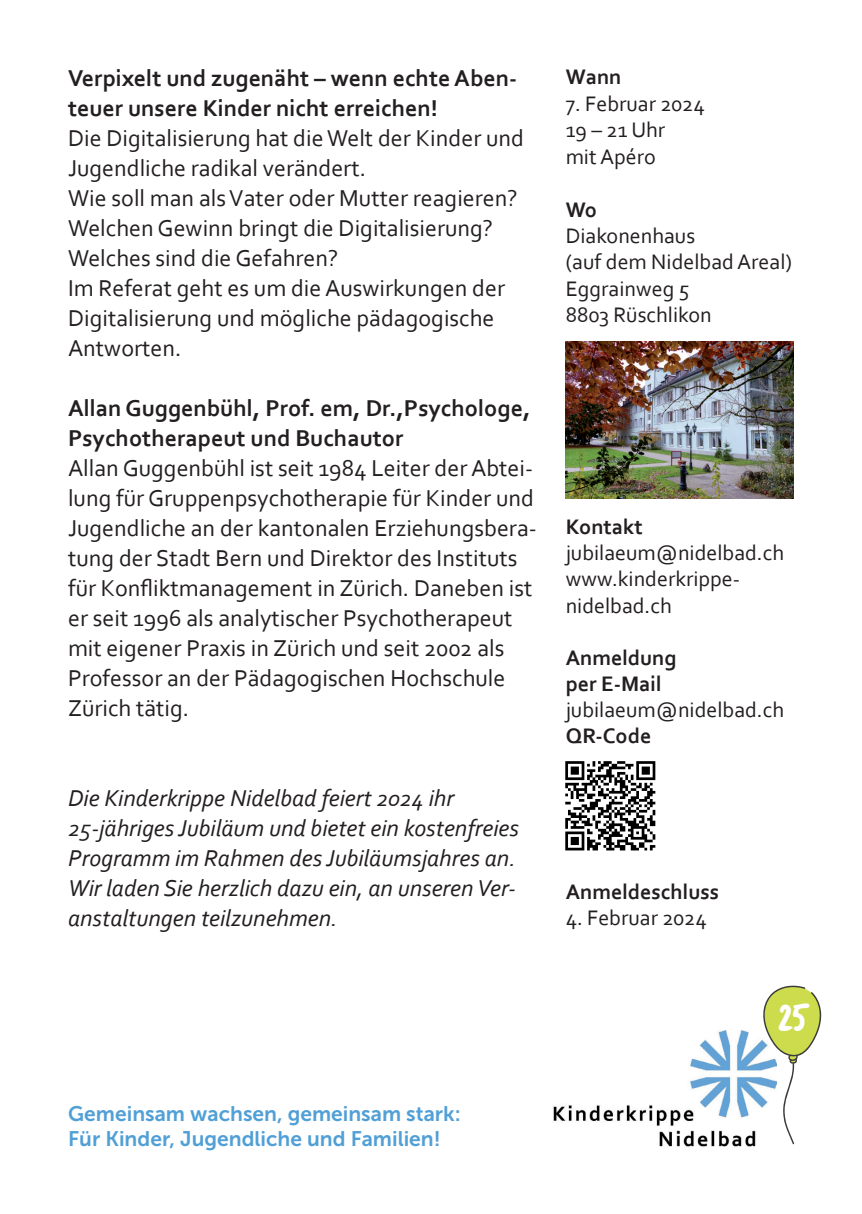
<style>
.page{position:relative;width:862px;height:1214px;background:#fff}
.page>*{position:absolute;margin:0;border:0;box-sizing:border-box;transform-origin:0 0}
.t1{font:24px/30px "Corbel";color:#231f20}
.t2{font:italic 24px/30px "Corbel";color:#231f20}
.t3{font:700 24px/30px "Corbel";color:#231f20}
.t4{font:22px/26.4px "Corbel";color:#231f20}
.t5{font:700 22px "Corbel";color:#231f20}
.t6{font:21px "Museo Sans 700";color:#509fd6}
.t7{font:18.2px "Cartoon Marker";color:#fff}
.s1{font-weight:700}
</style>
<div class="page">
<img style="left:565px;top:761px;width:91px;height:90px">
<img style="left:553px;top:1030px;width:209px;height:117px">
<svg style="left:762px;top:985px;width:59px;height:159px"></svg>
<img style="left:565px;top:341px;width:229px;height:157px">
<p class="t3" style="left:68px;top:62px;width:450px">Verpixelt und zugenäht – wenn echte Aben&shy;teuer unsere Kinder nicht erreichen!</p>
<p class="t1" style="left:68px;top:122px;width:457px">Die Digitalisierung hat die Welt der Kinder und<br>Jugendliche radikal verändert.</p>
<p class="t1" style="left:68px;top:182px;width:451px">Wie soll man als Vater oder Mutter reagieren?<br>Welchen Gewinn bringt die Digitalisierung?<br>Welches sind die Gefahren?</p>
<p class="t1" style="left:68px;top:272px;width:438px">Im Referat geht es um die Auswirkungen der<br>Digitalisierung und mögliche pädagogische<br>Antworten.</p>
<p class="t3" style="left:68px;top:392px;width:464px">Allan Guggenbühl, Prof. em, Dr.,Psychologe,<br>Psychotherapeut und Buchautor</p>
<p class="t1" style="left:68px;top:452px;width:470px">Allan Guggenbühl ist seit 1984 Leiter der Abtei&shy;lung für Gruppenpsychotherapie für Kinder und Jugendliche an der kantonalen Erziehungsbera&shy;tung der Stadt Bern und Direktor des Instituts für Konfliktmanagement in Zürich. Daneben ist er seit 1996 als analytischer Psychotherapeut mit eigener Praxis in Zürich und seit 2002 als Professor an der Pädagogischen Hochschule Zürich tätig.</p>
<p class="t2" style="left:68px;top:782px;width:452px">Die Kinderkrippe Nidelbad feiert 2024 ihr 25-jähriges Jubiläum und bietet ein kostenfreies Programm im Rahmen des Jubiläumsjahres an.<br>Wir laden Sie herzlich dazu ein, an unseren Ver&shy;anstaltungen teilzunehmen.</p>
<p class="t5" style="left:566px;top:63px;width:57px">Wann</p>
<p class="t4" style="left:566px;top:90px;width:141px">7. Februar 2024</p>
<p class="t4" style="left:566px;top:116px;width:101px">19 – 21 Uhr</p>
<p class="t4" style="left:566px;top:143px;width:92px">mit Apéro</p>
<p class="t5" style="left:566px;top:195px;width:33px">Wo</p>
<p class="t4" style="left:566px;top:222px;width:131px">Diakonenhaus</p>
<p class="t4" style="left:566px;top:248px;width:228px">(auf dem Nidelbad Areal)</p>
<p class="t4" style="left:566px;top:275px;width:125px">Eggrainweg 5</p>
<p class="t4" style="left:566px;top:301px;width:148px">8803 Rüschlikon</p>
<p class="t5" style="left:566px;top:512px;width:79px">Kontakt</p>
<p class="t4" style="left:566px;top:539px;width:220px">jubilaeum@nidelbad.ch</p>
<p class="t4" style="left:566px;top:565px;width:176px">www.kinderkrippe-</p>
<p class="t4" style="left:566px;top:591px;width:108px">nidelbad.ch</p>
<p class="t5" style="left:566px;top:643px;width:112px">Anmeldung</p>
<p class="t4" style="left:566px;top:669px;width:220px"><span class="s1">per E-Mail </span>jubilaeum@nidelbad.ch</p>
<p class="t5" style="left:566px;top:722px;width:87px">QR-Code</p>
<p class="t5" style="left:566px;top:878px;width:155px">Anmeldeschluss</p>
<p class="t4" style="left:566px;top:904px;width:143px">4. Februar 2024</p>
<p class="t7" style="left:778px;top:1008px;width:33px">25</p>
<p class="t6" style="left:68px;top:1101px;width:394px">Gemeinsam wachsen, gemeinsam stark:</p>
<p class="t6" style="left:68px;top:1126px;width:374px">Für Kinder, Jugendliche und Familien!</p>
</div>
